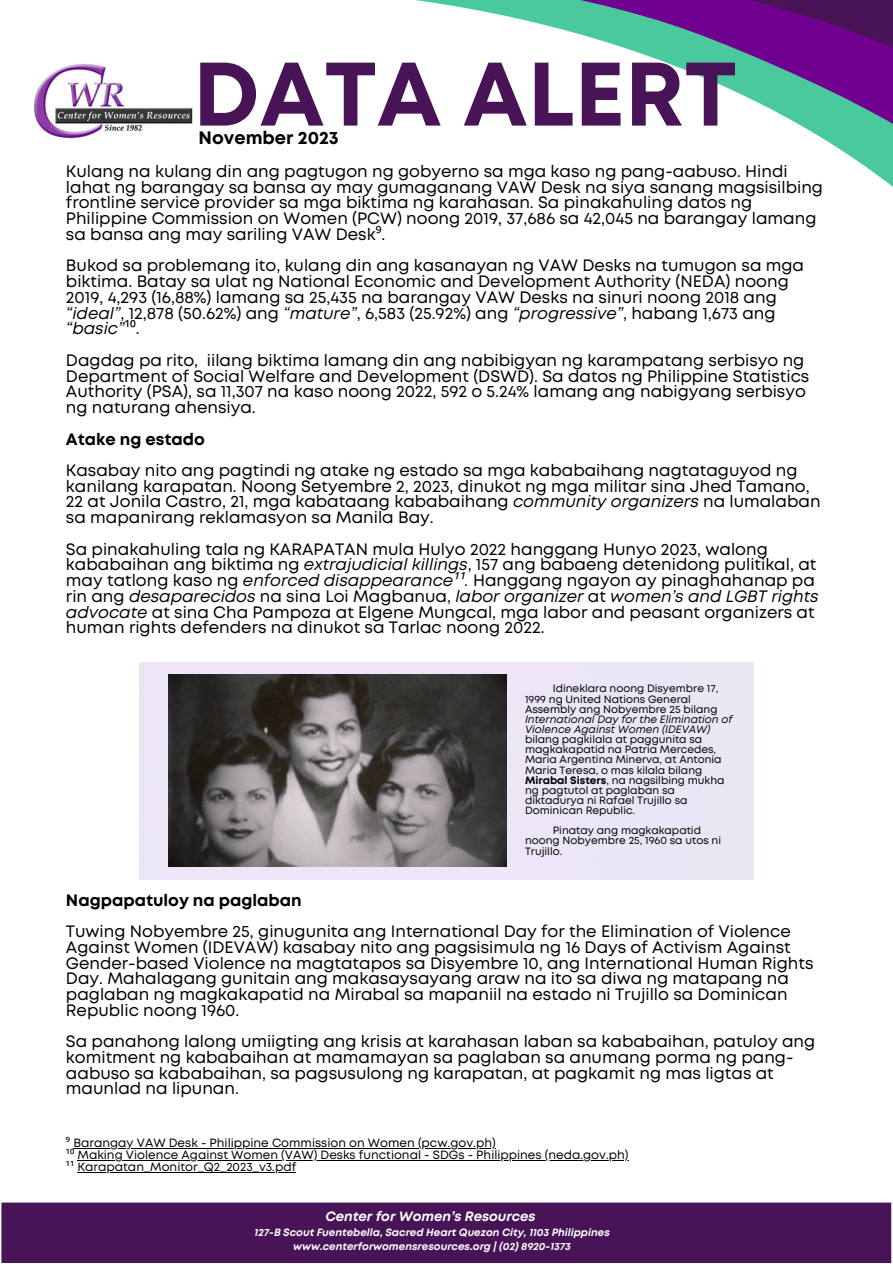
<style>
.page{position:relative;width:893px;height:1264px;background:#fff}
.page>*{position:absolute;margin:0;border:0;box-sizing:border-box;transform-origin:0 0}
.t1{font:700 89.85px "Mont";color:#481357}
.t2{font:700 18px "Mont";color:#000}
.t3{font:16.5px/15.8px "Mont";color:#000}
.t4{font:700 16.5px "Mont";color:#000}
.t5{font:italic 700 13.5px "Mont";color:#fff}
.t6{font:12px "Mont";color:#000}
.t7{font:10.65px/10.1px "Mont";color:#000}
.t8{font:italic 700 10.5px "Mont";color:#fff}
.s1{font-family:"Noto Sans"}
.s2{font-style:italic}
.s3{font-family:"Noto Sans";font-style:italic}
.s4{font-weight:700}
</style>
<div class="page">
<hr style="left:73px;top:1147px;width:422px;height:1px;background:#000">
<hr style="left:77px;top:1159px;width:551px;height:1px;background:#000">
<hr style="left:77px;top:1171px;width:219px;height:1px;background:#000">
<div style="left:139px;top:662px;width:614px;height:217px;background:#ebe6f6"></div>
<img style="left:168px;top:674px;width:339px;height:192px">
<svg style="left:791px;top:120px;width:101px;height:49px;fill:#4ac99c"></svg>
<svg style="left:415px;top:0;width:477px;height:120px"></svg>
<img style="left:34px;top:64px;width:159px;height:75px">
<div style="left:1px;top:1202px;width:890px;height:60px;background:#481357"></div>
<p class="t1" style="left:193px;top:60px;width:545px">DATA ALERT</p>
<p class="t2" style="left:198px;top:131px;width:142px">November 2023</p>
<p class="t3" style="left:66px;top:164px;width:758px">Kulang na kulang din ang pagtugon ng gobyerno sa mga kaso ng pang-aabuso. Hindi lahat ng barangay sa bansa ay may gumaganang VAW Desk na siya sanang magsisilbing frontline service provider sa mga biktima ng karahasan. Sa pinakahuling datos ng Philippine Commission on Women (PCW) noong 2019, 37,686 sa 42,045 na barangay lamang sa bansa ang may sariling VAW Desk<span class="s1">⁹</span>.</p>
<p class="t3" style="left:66px;top:259px;width:739px">Bukod sa problemang ito, kulang din ang kasanayan ng VAW Desks na tumugon sa mga biktima. Batay sa ulat ng National Economic and Development Authority (NEDA) noong 2019, 4,293 (16,88%) lamang sa 25,435 na barangay VAW Desks na sinuri noong 2018 ang <span class="s2">“ideal”</span>, 12,878 (50.62%) ang <span class="s2">“mature”</span>, 6,583 (25.92%) ang <span class="s2">“progressive”</span>, habang 1,673 ang <span class="s2">“basic”</span><span class="s1">¹⁰</span>.</p>
<p class="t3" style="left:66px;top:353px;width:744px">Dagdag pa rito, iilang biktima lamang din ang nabibigyan ng karampatang serbisyo ng Department of Social Welfare and Development (DSWD). Sa datos ng Philippine Statistics Authority (PSA), sa 11,307 na kaso noong 2022, 592 o 5.24% lamang ang nabigyang serbisyo ng naturang ahensiya.</p>
<p class="t4" style="left:66px;top:432px;width:140px">Atake ng estado</p>
<p class="t3" style="left:66px;top:463px;width:756px">Kasabay nito ang pagtindi ng atake ng estado sa mga kababaihang nagtataguyod ng kanilang karapatan. Noong Setyembre 2, 2023, dinukot ng mga militar sina Jhed Tamano, 22 at Jonila Castro, 21, mga kabataang kababaihang <span class="s2">community organizers</span> na lumalaban sa mapanirang reklamasyon sa Manila Bay.</p>
<p class="t3" style="left:66px;top:542px;width:754px">Sa pinakahuling tala ng KARAPATAN mula Hulyo 2022 hanggang Hunyo 2023, walong kababaihan ang biktima ng <span class="s2">extrajudicial killings</span>, 157 ang babaeng detenidong pulitikal, at may tatlong kaso ng <span class="s2">enforced disappearance</span><span class="s3">¹¹</span><span class="s2">.</span> Hanggang ngayon ay pinaghahanap pa rin ang <span class="s2">desaparecidos</span> na sina Loi Magbanua, <span class="s2">labor organizer</span> at <span class="s2">women’s and LGBT rights advocate</span> at sina Cha Pampoza at Elgene Mungcal, mga labor and peasant organizers at human rights defenders na dinukot sa Tarlac noong 2022.</p>
<p class="t7" style="left:525px;top:684px;width:209px;text-indent:28px">Idineklara noong Disyembre 17,<br>1999 ng United Nations General<br>Assembly ang Nobyembre 25 bilang<br><span class="s2">International Day for the Elimination of<br>Violence Against Women (IDEVAW) </span>bilang pagkilala at paggunita sa magkakapatid na Patria Mercedes,<br>Maria Argentina Minerva, at Antonia<br>Maria Teresa, o mas kilala bilang<br><span class="s4">Mirabal Sisters</span>, na nagsilbing mukha ng pagtutol at paglaban sa diktadurya ni Rafael Trujillo sa<br>Dominican Republic.</p>
<p class="t7" style="left:525px;top:826px;width:197px;text-indent:28px">Pinatay ang magkakapatid noong Nobyembre 25, 1960 sa utos ni<br>Trujillo.</p>
<p class="t4" style="left:66px;top:893px;width:237px">Nagpapatuloy na paglaban</p>
<p class="t3" style="left:66px;top:924px;width:749px">Tuwing Nobyembre 25, ginugunita ang International Day for the Elimination of Violence Against Women (IDEVAW) kasabay nito ang pagsisimula ng 16 Days of Activism Against Gender-based Violence na magtatapos sa Disyembre 10, ang International Human Rights Day. Mahalagang gunitain ang makasaysayang araw na ito sa diwa ng matapang na paglaban ng magkakapatid na Mirabal sa mapaniil na estado ni Trujillo sa Dominican Republic noong 1960.</p>
<p class="t3" style="left:66px;top:1034px;width:750px">Sa panahong lalong umiigting ang krisis at karahasan laban sa kababaihan, patuloy ang komitment ng kababaihan at mamamayan sa paglaban sa anumang porma ng pang&shy;aabuso sa kababaihan, sa pagsusulong ng karapatan, at pagkamit ng mas ligtas at maunlad na lipunan.</p>
<p class="t6" style="left:66px;top:1138px;width:431px"><span class="s1">⁹</span> Barangay VAW Desk - Philippine Commission on Women (pcw.gov.ph)</p>
<p class="t6" style="left:66px;top:1150px;width:564px"><span class="s1">¹⁰</span> Making Violence Against Women (VAW) Desks functional - SDGs - Philippines (neda.gov.ph)</p>
<p class="t6" style="left:66px;top:1162px;width:232px"><span class="s1">¹¹</span> Karapatan_Monitor_Q2_2023_v3.pdf</p>
<p class="t5" style="left:325px;top:1211px;width:212px">Center for Women’s Resources</p>
<p class="t8" style="left:254px;top:1228px;width:357px">127-B Scout Fuentebella, Sacred Heart Quezon City, 1103 Philippines</p>
<p class="t8" style="left:293px;top:1242px;width:279px">www.centerforwomensresources.org | (02) 8920-1373</p>
</div>
